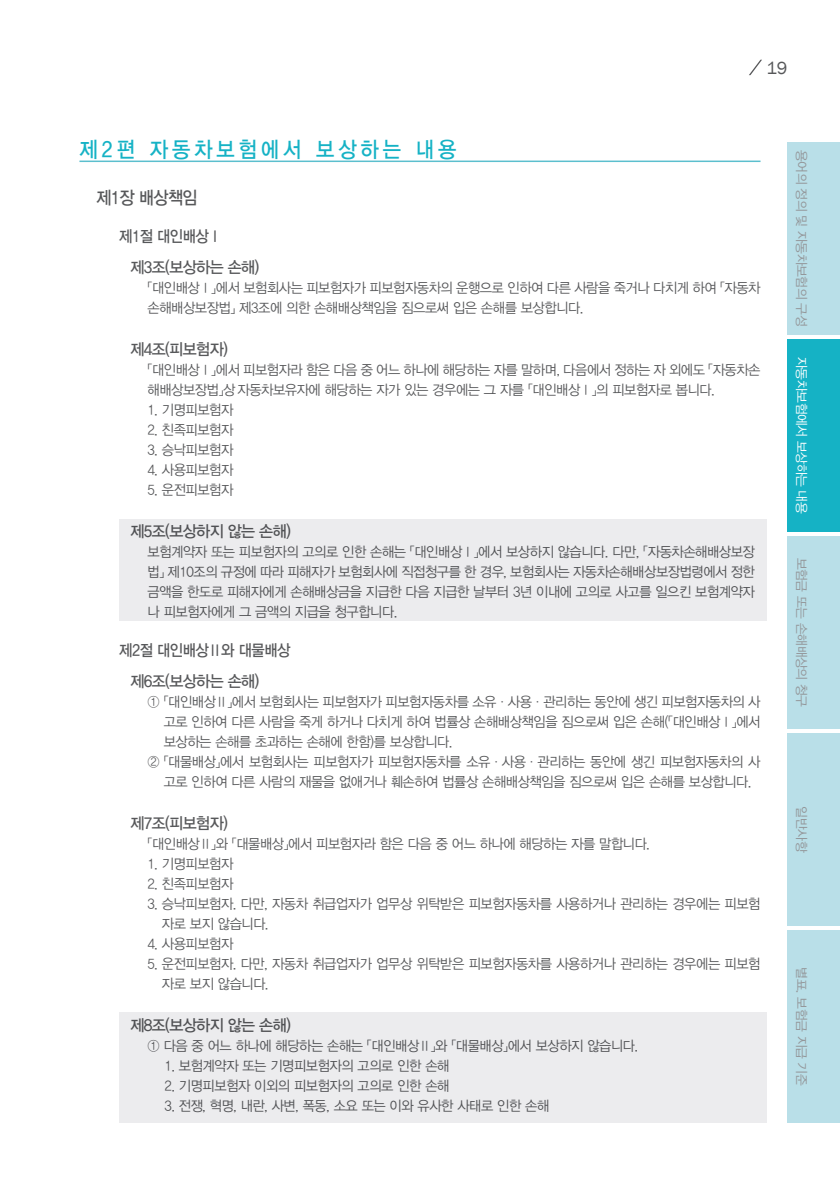
<style>
.page{position:relative;width:840px;height:1191px;background:#fff}
.page>*{position:absolute;margin:0;border:0;box-sizing:border-box;transform-origin:0 0}
.제1편{font:22px "YDVYGO Std 33";letter-spacing:.2em;color:#15b2c5;scale:.9 1}
.제1장_조{font:18px "YDVYGO Std 33";letter-spacing:-.03em;color:#57585a;scale:.9 1}
.t1{font:18px "Franklin Gothic";color:#57585a}
.조조{font:16px "YDVYGO Std 33";letter-spacing:-.04em;color:#57585a;scale:.95 1}
.제1절{font:16px "YDVYGO Std 33";letter-spacing:-.03em;color:#57585a;scale:.9 1}
.본문_1{font:14px/20px "YDVYGO Std 32";letter-spacing:-.03em;color:#57585a;scale:.95 1}
.본문_1_-_1{font:14px "YDVYGO Std 32";letter-spacing:-.03em;color:#57585a;scale:.95 1}
.본문_1_내어쓰기{font:14px "YDVYGO Std 32";letter-spacing:-.03em;color:#57585a;scale:.95 1}
.t2{font:12.8px "YDVYGO Std 32";letter-spacing:-.03em;color:#939598}
.t3{font:12.8px "YDVYGO Std 32";letter-spacing:-.03em;color:#fff}
.t4{font:12.8px "YDVYGO Std 12";letter-spacing:-.03em;color:#939598}
.s1{font-family:"YDVYGO Std 32"}
</style>
<div class="page">
<div style="left:787px;top:142px;width:52px;height:192px;background:#b9dfe8"></div>
<div style="left:787px;top:339px;width:52px;height:192px;background:#15b2c5"></div>
<div style="left:787px;top:536px;width:52px;height:193px;background:#b9dfe8"></div>
<div style="left:787px;top:733px;width:52px;height:193px;background:#b9dfe8"></div>
<div style="left:787px;top:930px;width:52px;height:193px;background:#b9dfe8"></div>
<svg style="left:749px;top:60px;width:12px;height:15px"></svg>
<hr style="left:79px;top:160px;width:681px;height:2px;background:#5cbfce">
<div style="left:119px;top:519px;width:647px;height:102px;background:#ececee"></div>
<div style="left:119px;top:1013px;width:647px;height:110px;background:#ececee"></div>
<p class="t1" style="left:766px;top:57px;width:22px">19</p>
<p class="제1편" style="left:79px;top:138px;width:420px">제2편 자동차보험에서 보상하는 내용</p>
<p class="제1장_조" style="left:96px;top:189px;width:113px">제1장 배상책임</p>
<p class="제1절" style="left:119px;top:228px;width:115px">제1절 대인배상Ⅰ</p>
<p class="조조" style="left:130px;top:259px;width:137px">제3조(보상하는 손해)</p>
<p class="본문_1" style="left:147px;top:278px;width:646px">「대인배상Ⅰ」에서 보험회사는 피보험자가 피보험자동차의 운행으로 인하여 다른 사람을 죽거나 다치게 하여 「자동차 손해배상보장법」 제3조에 의한 손해배상책임을 짐으로써 입은 손해를 보상합니다.</p>
<p class="조조" style="left:130px;top:341px;width:104px">제4조(피보험자)</p>
<p class="본문_1" style="left:147px;top:360px;width:646px">「대인배상Ⅰ」에서 피보험자라 함은 다음 중 어느 하나에 해당하는 자를 말하며, 다음에서 정하는 자 외에도 「자동차손 해배상보장법」상 자동차보유자에 해당하는 자가 있는 경우에는 그 자를 「대인배상Ⅰ」의 피보험자로 봅니다.</p>
<p class="본문_1" style="left:147px;top:400px;width:92px">1. 기명피보험자</p>
<p class="본문_1" style="left:147px;top:420px;width:92px">2. 친족피보험자</p>
<p class="본문_1" style="left:147px;top:440px;width:92px">3. 승낙피보험자</p>
<p class="본문_1" style="left:147px;top:460px;width:92px">4. 사용피보험자</p>
<p class="본문_1" style="left:147px;top:480px;width:92px">5. 운전피보험자</p>
<p class="조조" style="left:130px;top:523px;width:170px">제5조(보상하지 않는 손해)</p>
<p class="본문_1" style="left:147px;top:542px;width:640px;text-align:justify">보험계약자 또는 피보험자의 고의로 인한 손해는 「대인배상Ⅰ」에서 보상하지 않습니다. 다만, 「자동차손해배상보장 법」 제10조의 규정에 따라 피해자가 보험회사에 직접청구를 한 경우, 보험회사는 자동차손해배상보장법령에서 정한 금액을 한도로 피해자에게 손해배상금을 지급한 다음 지급한 날부터 3년 이내에 고의로 사고를 일으킨 보험계약자 나 피보험자에게 그 금액의 지급을 청구합니다.</p>
<p class="제1절" style="left:119px;top:641px;width:192px">제2절 대인배상Ⅱ와 대물배상</p>
<p class="조조" style="left:130px;top:673px;width:137px">제6조(보상하는 손해)</p>
<p class="본문_1" style="left:163px;top:692px;width:629px;text-align:justify;text-indent:-16px">① 「대인배상Ⅱ」에서 보험회사는 피보험자가 피보험자동차를 소유ㆍ사용ㆍ관리하는 동안에 생긴 피보험자동차의 사 고로 인하여 다른 사람을 죽게 하거나 다치게 하여 법률상 손해배상책임을 짐으로써 입은 손해(「대인배상Ⅰ」에서 보상하는 손해를 초과하는 손해에 한함)를 보상합니다.</p>
<p class="본문_1" style="left:147px;top:752px;width:646px;text-align:center">② 「대물배상」에서 보험회사는 피보험자가 피보험자동차를 소유ㆍ사용ㆍ관리하는 동안에 생긴 피보험자동차의 사 고로 인하여 다른 사람의 재물을 없애거나 훼손하여 법률상 손해배상책임을 짐으로써 입은 손해를 보상합니다.</p>
<p class="조조" style="left:130px;top:815px;width:104px">제7조(피보험자)</p>
<p class="본문_1" style="left:147px;top:834px;width:530px">「대인배상Ⅱ」와 「대물배상」에서 피보험자라 함은 다음 중 어느 하나에 해당하는 자를 말합니다.</p>
<p class="본문_1_내어쓰기" style="left:147px;top:856px;width:92px">1. 기명피보험자</p>
<p class="본문_1_내어쓰기" style="left:147px;top:876px;width:92px">2. 친족피보험자</p>
<p class="본문_1" style="left:162px;top:894px;width:631px;text-indent:-14px">3. 승낙피보험자. 다만, 자동차 취급업자가 업무상 위탁받은 피보험자동차를 사용하거나 관리하는 경우에는 피보험 자로 보지 않습니다.</p>
<p class="본문_1" style="left:147px;top:934px;width:92px">4. 사용피보험자</p>
<p class="본문_1" style="left:162px;top:954px;width:631px;text-indent:-14px">5. 운전피보험자. 다만, 자동차 취급업자가 업무상 위탁받은 피보험자동차를 사용하거나 관리하는 경우에는 피보험 자로 보지 않습니다.</p>
<p class="조조" style="left:130px;top:1017px;width:170px">제8조(보상하지 않는 손해)</p>
<p class="본문_1" style="left:147px;top:1036px;width:517px">① 다음 중 어느 하나에 해당하는 손해는 「대인배상Ⅱ」와 「대물배상」에서 보상하지 않습니다.</p>
<p class="본문_1_-_1" style="left:164px;top:1058px;width:301px">1. 보험계약자 또는 기명피보험자의 고의로 인한 손해</p>
<p class="본문_1_-_1" style="left:164px;top:1078px;width:301px">2. 기명피보험자 이외의 피보험자의 고의로 인한 손해</p>
<p class="본문_1_-_1" style="left:164px;top:1098px;width:406px">3. 전쟁, 혁명, 내란, 사변, 폭동, 소요 또는 이와 유사한 사태로 인한 손해</p>
<p class="t2" style="left:807px;top:150px;width:178px;rotate:90deg">용어의 정의 및 자동차보험의 구성</p>
<p class="t3" style="left:807px;top:357px;width:158px;rotate:90deg">자동차보험에서 보상하는 내용</p>
<p class="t2" style="left:807px;top:557px;width:151px;rotate:90deg">보험금 또는 손해배상의 청구</p>
<p class="t2" style="left:807px;top:806px;width:47px;rotate:90deg">일반사항</p>
<p class="t4" style="left:807px;top:967px;width:120px;rotate:90deg">별표. 보험<span class="s1">금</span> 지급 기준</p>
</div>
